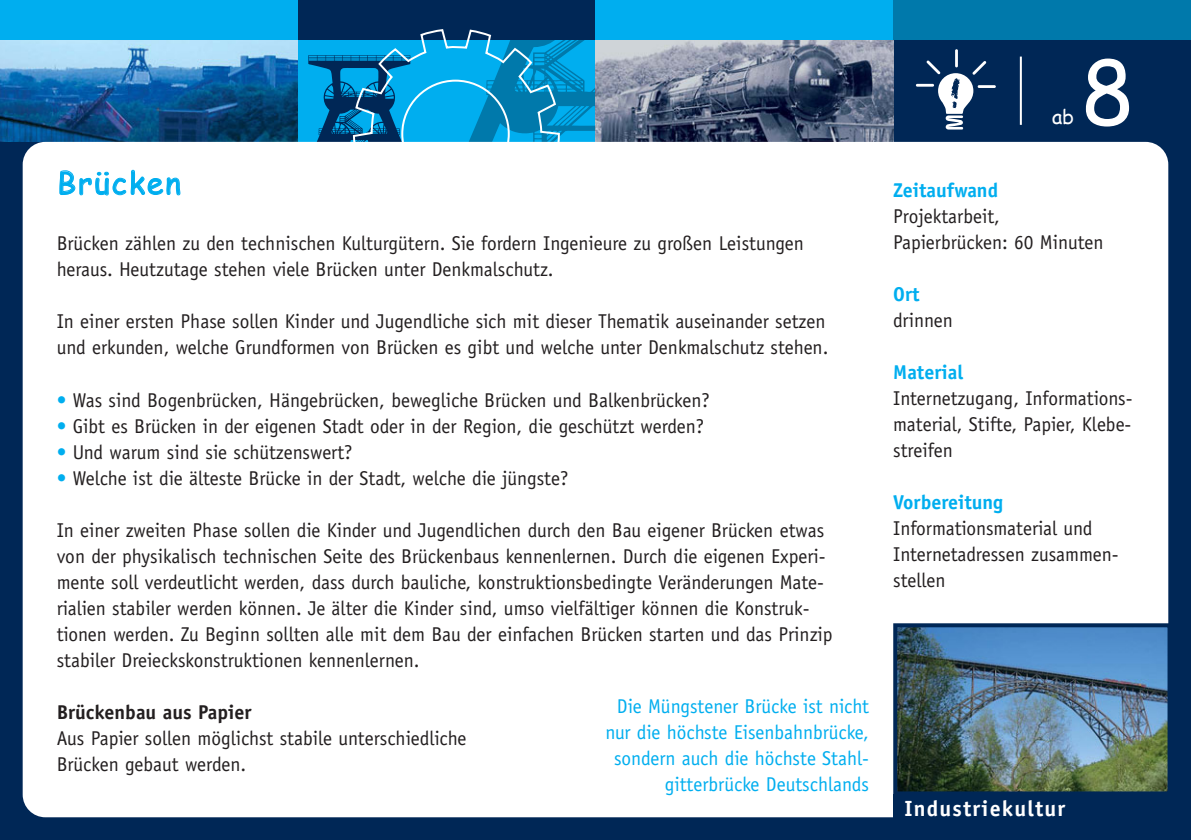
<style>
.page{position:relative;width:1191px;height:840px;background:#fff}
.page>*{position:absolute;margin:0;border:0;box-sizing:border-box;transform-origin:0 0}
.t1{font:88px "Comic Sans MS";color:#fff}
.t2{font:30px "Comic Sans MS";letter-spacing:.06em;color:#00aeef}
.t3{font:700 22px "Officina Sans";letter-spacing:.055em;color:#fff}
.t4{font:20px/26px "Officina Sans";color:#231f20}
.t5{font:20px/26px "Officina Sans";color:#00aeef;text-align:right}
.t6{font:700 20px "Officina Sans";color:#00aeef}
.t7{font:700 20px "Officina Sans";color:#231f20}
.t8{font:20px "Comic Sans MS";color:#fff}
.s1{color:#00aeef}
</style>
<div class="page">
<div style="left:0;top:0;width:1191px;height:839px;background:#002756"></div>
<img style="left:0;top:40px;width:298px;height:102px">
<img style="left:595px;top:40px;width:298px;height:102px">
<div style="left:893px;top:0;width:298px;height:40px;background:#0079ab"></div>
<div style="left:0;top:0;width:298px;height:40px;background:#00aeef"></div>
<div style="left:595px;top:0;width:298px;height:40px;background:#00aeef"></div>
<svg style="left:298px;top:29px;width:297px;height:113px"></svg>
<div style="left:23px;top:142px;width:1145px;height:674px;background:#fff;border-radius:23px"></div>
<svg style="left:59px;top:169px;width:121px;height:27px"></svg>
<hr style="left:1019px;top:57px;width:2px;height:68px;background:#fff">
<div style="left:893px;top:794px;width:298px;height:45px;background:#002756"></div>
<img style="left:898px;top:628px;width:268px;height:162px">
<div style="left:893px;top:623px;width:278px;height:172px;border:4px solid #002756"></div>
<hr style="left:916px;top:84px;width:18px;height:3px;background:#fff">
<hr style="left:977px;top:85px;width:18px;height:3px;background:#fff">
<hr style="left:955px;top:49px;width:3px;height:18px;background:#fff">
<svg style="left:926px;top:60px;width:60px;height:69px"></svg>
<h2 class="t2" style="left:57px;top:161px;width:125px">Brücken</h2>
<p class="t4" style="left:57px;top:230px;width:748px">Brücken zählen zu den technischen Kulturgütern. Sie fordern Ingenieure zu großen Leistungen heraus. Heutzutage stehen viele Brücken unter Denkmalschutz.</p>
<p class="t4" style="left:57px;top:308px;width:773px">In einer ersten Phase sollen Kinder und Jugendliche sich mit dieser Thematik auseinander setzen und erkunden, welche Grundformen von Brücken es gibt und welche unter Denkmalschutz stehen.</p>
<p class="t4" style="left:57px;top:386px;width:654px"><span class="s1">•</span> Was sind Bogenbrücken, Hängebrücken, bewegliche Brücken und Balkenbrücken?</p>
<p class="t4" style="left:57px;top:412px;width:649px"><span class="s1">•</span> Gibt es Brücken in der eigenen Stadt oder in der Region, die geschützt werden?</p>
<p class="t4" style="left:57px;top:438px;width:297px"><span class="s1">•</span> Und warum sind sie schützenswert?</p>
<p class="t4" style="left:57px;top:464px;width:513px"><span class="s1">•</span> Welche ist die älteste Brücke in der Stadt, welche die jüngste?</p>
<p class="t4" style="left:57px;top:516px;width:777px">In einer zweiten Phase sollen die Kinder und Jugendlichen durch den Bau eigener Brücken etwas von der physikalisch technischen Seite des Brückenbaus kennenlernen. Durch die eigenen Experi - mente soll verdeutlicht werden, dass durch bauliche, konstruktionsbedingte Veränderungen Mate - rialien stabiler werden können. Je älter die Kinder sind, umso vielfältiger können die Konstruk - tionen werden. Zu Beginn sollten alle mit dem Bau der einfachen Brücken starten und das Prinzip stabiler Dreieckskonstruktionen kennenlernen.</p>
<p class="t7" style="left:57px;top:699px;width:196px">Brückenbau aus Papier</p>
<p class="t4" style="left:57px;top:724px;width:411px">Aus Papier sollen möglichst stabile unterschiedliche<br>Brücken gebaut werden.</p>
<p class="t5" style="left:605px;top:692px;width:265px">Die Müngstener Brücke ist nicht nur die höchste Eisen bahnbrücke, sondern auch die höchste Stahl - gitterbrücke Deutschlands</p>
<p class="t8" style="left:1052px;top:102px;width:24px">ab</p>
<h1 class="t1" style="left:1080px;top:27px;width:55px">8</h1>
<p class="t6" style="left:893px;top:177px;width:106px">Zeitaufwand</p>
<p class="t4" style="left:893px;top:203px;width:212px">Projektarbeit,<br>Papierbrücken: 60 Minuten</p>
<p class="t6" style="left:893px;top:281px;width:28px">Ort</p>
<p class="t4" style="left:893px;top:307px;width:61px">drinnen</p>
<p class="t6" style="left:893px;top:359px;width:71px">Material</p>
<p class="t4" style="left:893px;top:385px;width:241px;text-align:justify">Internetzugang, Informations - material, Stifte, Papier, Klebe - streifen</p>
<p class="t6" style="left:893px;top:489px;width:112px">Vorbereitung</p>
<p class="t4" style="left:893px;top:515px;width:227px">Informationsmaterial und<br>Internetadressen zusammen - stellen</p>
<p class="t3" style="left:904px;top:794px;width:162px">Industriekultur</p>
</div>
